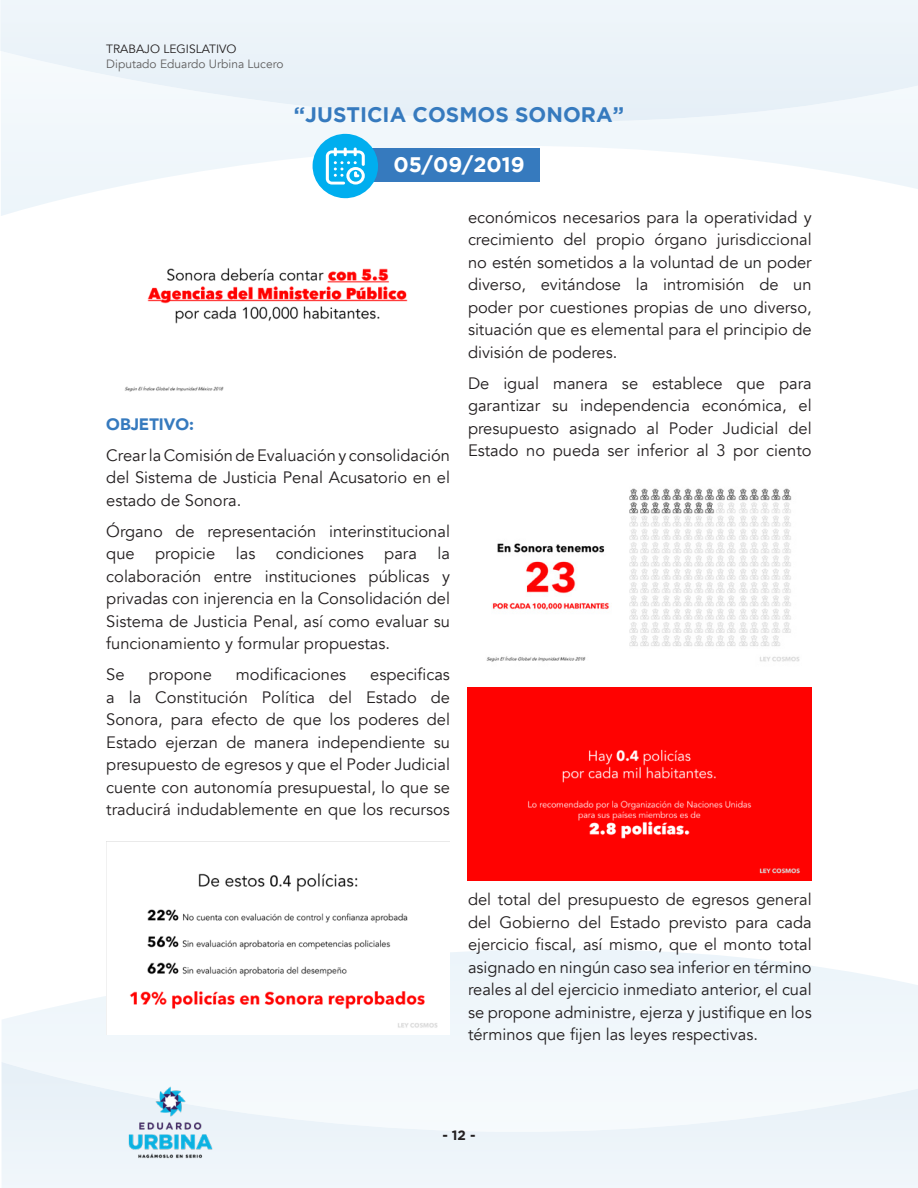
<style>
.page{position:relative;width:918px;height:1188px;background:#fff}
.page>*{position:absolute;margin:0;border:0;box-sizing:border-box;transform-origin:0 0}
.Subtitle{font:700 21px "Gotham";color:#367abe}
.Subtitle-2{font:700 21px "Gotham";color:#fff}
.Space_paragraph{font:16.5px/22.5px "Avenir";color:#231f20;text-align:justify}
.Bold_Detail{font:900 16.5px "Avenir";color:#367abe}
.t1{font:700 13.5px "Gotham";color:#231f20}
.t2{font:12px "Avenir";color:#5f5e5e}
.t3{font:12px "Avenir";color:#231f20}
</style>
<div class="page">
<svg style="left:2px;top:949px;width:916px;height:104px"></svg>
<div style="left:2px;top:1132px;width:916px;height:56px;background:#eef5fa"></div>
<svg style="left:1px;top:122px;width:917px;height:94px"></svg>
<img style="left:113px;top:1066px;width:114px;height:101px">
<div style="left:371px;top:149px;width:168px;height:33px;background:#367abe"></div>
<svg style="left:312px;top:133px;width:67px;height:66px"></svg>
<img style="left:106px;top:206px;width:344px;height:186px">
<img style="left:486px;top:488px;width:314px;height:174px">
<div style="left:468px;top:688px;width:344px;height:192px;background:#ff0201"></div>
<img style="left:106px;top:842px;width:344px;height:193px">
<p class="t3" style="left:106px;top:42px;width:132px">TRABAJO LEGISLATIVO</p>
<p class="t2" style="left:106px;top:57px;width:179px">Diputado Eduardo Urbina Lucero</p>
<p class="Subtitle" style="left:294px;top:102px;width:332px">“JUSTICIA COSMOS SONORA”</p>
<p class="Subtitle-2" style="left:393px;top:152px;width:133px">05/09/2019</p>
<p class="Bold_Detail" style="left:106px;top:410px;width:89px">OBJETIVO:</p>
<p class="Space_paragraph" style="left:106px;top:444px;width:345px">Crear la Comisión de Evaluación y consolidación del Sistema de Justicia Penal Acusatorio en el estado de Sonora.</p>
<p class="Space_paragraph" style="left:106px;top:520px;width:345px">Órgano de representación interinstitucional que propicie las condiciones para la colaboración entre instituciones públicas y privadas con injerencia en la Consolidación del Sistema de Justicia Penal, así como evaluar su funcionamiento y formular propuestas.</p>
<p class="Space_paragraph" style="left:106px;top:664px;width:20px">Se</p>
<p class="Space_paragraph" style="left:149px;top:664px;width:65px">propone</p>
<p class="Space_paragraph" style="left:236px;top:664px;width:112px">modificaciones</p>
<p class="Space_paragraph" style="left:106px;top:664px;width:345px;text-indent:264px">especificas a la Constitución Política del Estado de Sonora, para efecto de que los poderes del Estado ejerzan de manera independiente su presupuesto de egresos y que el Poder Judicial cuente con autonomía presupuestal, lo que se traducirá indudablemente en que los recursos</p>
<p class="Space_paragraph" style="left:468px;top:206px;width:345px">económicos necesarios para la operatividad y crecimiento del propio órgano jurisdiccional no estén sometidos a la voluntad de un poder diverso, evitándose la intromisión de un poder por cuestiones propias de uno diverso, situación que es elemental para el principio de división de poderes.</p>
<p class="Space_paragraph" style="left:468px;top:372px;width:345px">De igual manera se establece que para garantizar su independencia económica, el presupuesto asignado al Poder Judicial del Estado no pueda ser inferior al 3 por ciento</p>
<p class="Space_paragraph" style="left:468px;top:889px;width:345px">del total del presupuesto de egresos general del Gobierno del Estado previsto para cada ejercicio fiscal, así mismo, que el monto total asignado en ningún caso sea inferior en término reales al del ejercicio inmediato anterior, el cual se propone administre, ejerza y justifique en los términos que fijen las leyes respectivas.</p>
<p class="t1" style="left:442px;top:1128px;width:35px">- 12 -</p>
</div>
